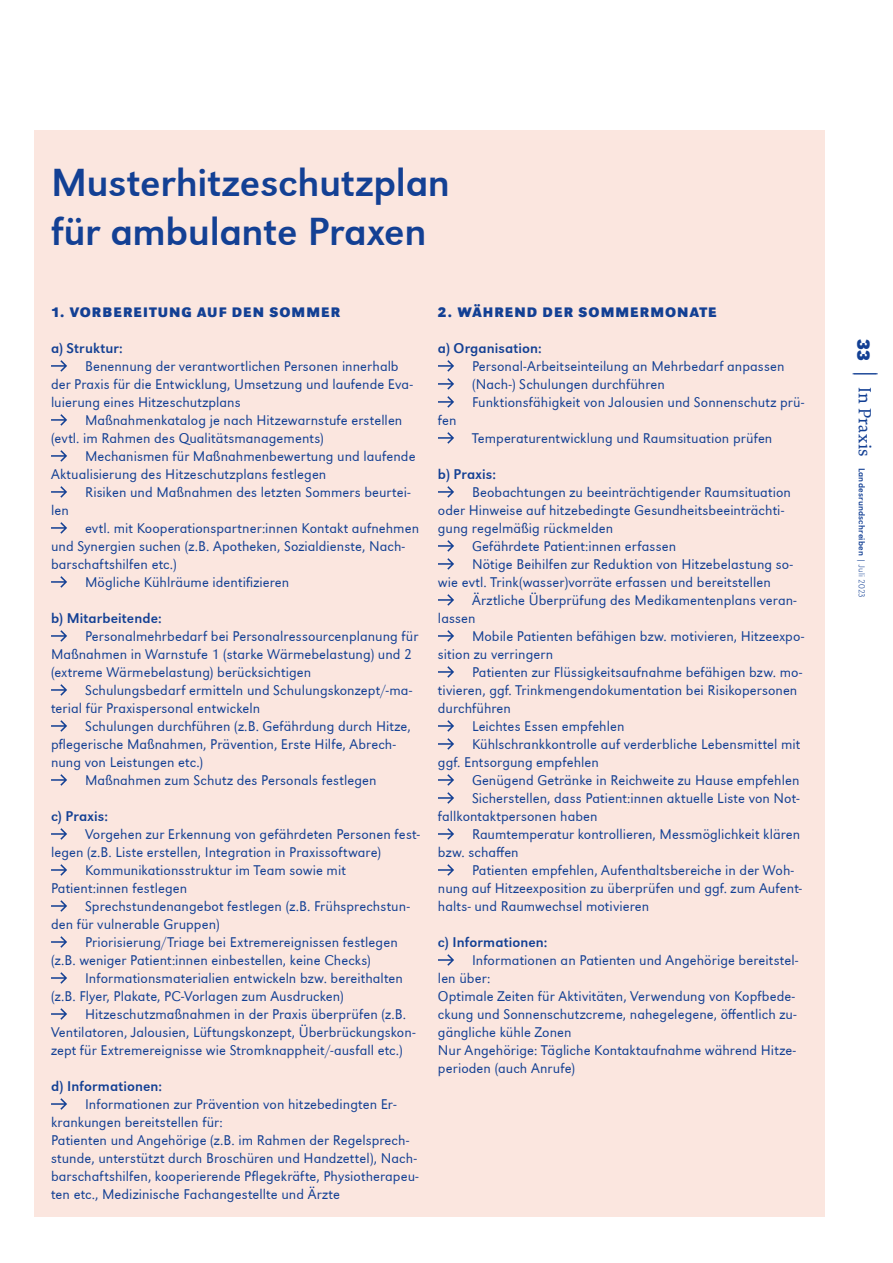
<style>
.page{position:relative;width:893px;height:1263px;background:#fff}
.page>*{position:absolute;margin:0;border:0;box-sizing:border-box;transform-origin:0 0}
.t1{font:40.5px/49.5px "URW Grotesk";letter-spacing:-.005em;color:#134094}
.t2{font:700 18px "URW Grotesk";color:#134094}
.t3{font:300 14.55px/18px "URW Grotesk";letter-spacing:.005em;color:#134094}
.t4{font:14.55px "URW Grotesk";letter-spacing:.005em;color:#134094}
.t5{font:700 14.25px "URW Grotesk";letter-spacing:.07em;color:#134094}
.t6{font:9px "URW Grotesk";letter-spacing:.025em;color:#134094}
.s1{font-family:"DTL Documenta TOT";font-size:18px}
.s2{font-weight:300;font-stretch:expanded}
</style>
<div class="page">
<div style="left:34px;top:130px;width:791px;height:1087px;background:#fbe6df"></div>
<svg style="left:853px;top:374px;width:25px;height:1px"></svg>
<svg style="left:51px;top:360px;width:16px;height:12px"></svg>
<svg style="left:51px;top:414px;width:16px;height:12px"></svg>
<svg style="left:51px;top:450px;width:16px;height:12px"></svg>
<svg style="left:51px;top:486px;width:16px;height:12px"></svg>
<svg style="left:51px;top:522px;width:16px;height:12px"></svg>
<svg style="left:51px;top:576px;width:16px;height:12px"></svg>
<svg style="left:51px;top:630px;width:16px;height:12px"></svg>
<svg style="left:51px;top:684px;width:16px;height:12px"></svg>
<svg style="left:51px;top:720px;width:16px;height:12px"></svg>
<svg style="left:51px;top:774px;width:16px;height:12px"></svg>
<svg style="left:51px;top:828px;width:16px;height:12px"></svg>
<svg style="left:51px;top:864px;width:16px;height:12px"></svg>
<svg style="left:51px;top:900px;width:16px;height:12px"></svg>
<svg style="left:51px;top:936px;width:16px;height:12px"></svg>
<svg style="left:51px;top:972px;width:16px;height:12px"></svg>
<svg style="left:51px;top:1008px;width:16px;height:12px"></svg>
<svg style="left:51px;top:1098px;width:16px;height:12px"></svg>
<svg style="left:438px;top:360px;width:16px;height:12px"></svg>
<svg style="left:438px;top:378px;width:16px;height:12px"></svg>
<svg style="left:438px;top:396px;width:16px;height:12px"></svg>
<svg style="left:438px;top:432px;width:16px;height:12px"></svg>
<svg style="left:438px;top:486px;width:16px;height:12px"></svg>
<svg style="left:438px;top:540px;width:16px;height:12px"></svg>
<svg style="left:438px;top:558px;width:16px;height:12px"></svg>
<svg style="left:438px;top:594px;width:16px;height:12px"></svg>
<svg style="left:438px;top:630px;width:16px;height:12px"></svg>
<svg style="left:438px;top:666px;width:16px;height:12px"></svg>
<svg style="left:438px;top:720px;width:16px;height:12px"></svg>
<svg style="left:438px;top:738px;width:16px;height:12px"></svg>
<svg style="left:438px;top:774px;width:16px;height:12px"></svg>
<svg style="left:438px;top:792px;width:16px;height:12px"></svg>
<svg style="left:438px;top:828px;width:16px;height:12px"></svg>
<svg style="left:438px;top:864px;width:16px;height:12px"></svg>
<svg style="left:438px;top:954px;width:16px;height:12px"></svg>
<h1 class="t1" style="left:51px;top:157px;width:401px">Musterhitzeschutzplan für ambulante Praxen</h1>
<p class="t5" style="left:51px;top:304px;width:291px">1. VORBEREITUNG AUF DEN SOMMER</p>
<p class="t4" style="left:51px;top:340px;width:73px">a) Struktur:</p>
<p class="t3" style="left:51px;top:357px;width:363px;text-indent:34px">Benennung der verantwortlichen Personen innerhalb der Praxis für die Entwicklung, Umsetzung und laufende Eva&shy;luierung eines Hitzeschutzplans</p>
<p class="t3" style="left:51px;top:411px;width:353px;text-indent:34px">Maßnahmenkatalog je nach Hitzewarnstufe erstellen (evtl. im Rahmen des Qualitätsmanagements)</p>
<p class="t3" style="left:51px;top:447px;width:366px;text-indent:34px">Mechanismen für Maßnahmenbewertung und laufende<br>Aktualisierung des Hitzeschutzplans festlegen</p>
<p class="t3" style="left:85px;top:483px;width:327px">Risiken und Maßnahmen des letzten Sommers beurtei-</p>
<p class="t3" style="left:51px;top:501px;width:19px">len</p>
<p class="t3" style="left:85px;top:519px;width:336px">evtl. mit Kooperationspartner:innen Kontakt aufnehmen</p>
<p class="t3" style="left:51px;top:537px;width:355px">und Synergien suchen (z.B. Apotheken, Sozialdienste, Nach-</p>
<p class="t3" style="left:51px;top:555px;width:127px">barschaftshilfen etc.)</p>
<p class="t3" style="left:85px;top:573px;width:206px">Mögliche Kühlräume identifizieren</p>
<p class="t4" style="left:51px;top:610px;width:112px">b) Mitarbeitende:</p>
<p class="t3" style="left:51px;top:627px;width:369px;text-indent:34px">Personalmehrbedarf bei Personalressourcenplanung für<br>Maßnahmen in Warnstufe 1 (starke Wärmebelastung) und 2 (extreme Wärmebelastung) berücksichtigen</p>
<p class="t3" style="left:51px;top:681px;width:363px;text-indent:34px">Schulungsbedarf ermitteln und Schulungskonzept/-ma&shy;terial für Praxispersonal entwickeln</p>
<p class="t3" style="left:85px;top:717px;width:327px">Schulungen durchführen (z.B. Gefährdung durch Hitze,</p>
<p class="t3" style="left:51px;top:735px;width:346px">pflegerische Maßnahmen, Prävention, Erste Hilfe, Abrech-</p>
<p class="t3" style="left:51px;top:753px;width:154px">nung von Leistungen etc.)</p>
<p class="t3" style="left:85px;top:771px;width:293px">Maßnahmen zum Schutz des Personals festlegen</p>
<p class="t4" style="left:51px;top:808px;width:58px">c) Praxis:</p>
<p class="t3" style="left:85px;top:825px;width:336px">Vorgehen zur Erkennung von gefährdeten Personen fest-</p>
<p class="t3" style="left:51px;top:843px;width:332px">legen (z.B. Liste erstellen, Integration in Praxissoftware)</p>
<p class="t3" style="left:85px;top:861px;width:262px">Kommunikationsstruktur im Team sowie mit</p>
<p class="t3" style="left:51px;top:879px;width:138px">Patient:innen festlegen</p>
<p class="t3" style="left:85px;top:897px;width:326px">Sprechstundenangebot festlegen (z.B. Frühsprechstun-</p>
<p class="t3" style="left:51px;top:915px;width:170px">den für vulnerable Gruppen)</p>
<p class="t3" style="left:85px;top:933px;width:314px">Priorisierung/Triage bei Extremereignissen festlegen</p>
<p class="t3" style="left:51px;top:951px;width:321px">(z.B. weniger Patient:innen einbestellen, keine Checks)</p>
<p class="t3" style="left:85px;top:969px;width:320px">Informationsmaterialien entwickeln bzw. bereithalten</p>
<p class="t3" style="left:51px;top:987px;width:294px">(z.B. Flyer, Plakate, PC-Vorlagen zum Ausdrucken)</p>
<p class="t3" style="left:85px;top:1005px;width:323px">Hitzeschutzmaßnahmen in der Praxis überprüfen (z.B.</p>
<p class="t3" style="left:51px;top:1023px;width:366px">Ventilatoren, Jalousien, Lüftungskonzept, Überbrückungskon-</p>
<p class="t3" style="left:51px;top:1041px;width:353px">zept für Extremereignisse wie Stromknappheit/-ausfall etc.)</p>
<p class="t4" style="left:51px;top:1078px;width:113px">d) Informationen:</p>
<p class="t3" style="left:51px;top:1095px;width:369px;text-indent:34px">Informationen zur Prävention von hitzebedingten Er&shy;krankungen bereitstellen für:<br>Patienten und Angehörige (z.B. im Rahmen der Regelsprech&shy;stunde, unterstützt durch Broschüren und Handzettel), Nach&shy;barschaftshilfen, kooperierende Pflegekräfte, Physiotherapeu&shy;ten etc., Medizinische Fachangestellte und Ärzte</p>
<p class="t5" style="left:438px;top:304px;width:280px">2. WÄHREND DER SOMMERMONATE</p>
<p class="t4" style="left:438px;top:340px;width:105px">a) Organisation:</p>
<p class="t3" style="left:472px;top:357px;width:334px">Personal-Arbeitseinteilung an Mehrbedarf anpassen (Nach-) Schulungen durchführen<br>Funktionsfähigkeit von Jalousien und Sonnenschutz prü-</p>
<p class="t3" style="left:438px;top:411px;width:20px">fen</p>
<p class="t3" style="left:472px;top:429px;width:302px">Temperaturentwicklung und Raumsituation prüfen</p>
<p class="t4" style="left:438px;top:466px;width:60px">b) Praxis:</p>
<p class="t3" style="left:472px;top:483px;width:320px">Beobachtungen zu beeinträchtigender Raumsituation</p>
<p class="t3" style="left:438px;top:501px;width:348px">oder Hinweise auf hitzebedingte Gesundheitsbeeinträchti-</p>
<p class="t3" style="left:438px;top:519px;width:177px">gung regelmäßig rückmelden</p>
<p class="t3" style="left:472px;top:537px;width:206px">Gefährdete Patient:innen erfassen</p>
<p class="t3" style="left:472px;top:555px;width:322px">Nötige Beihilfen zur Reduktion von Hitzebelastung so-</p>
<p class="t3" style="left:438px;top:573px;width:334px">wie evtl. Trink(wasser)vorräte erfassen und bereitstellen</p>
<p class="t3" style="left:472px;top:591px;width:326px">Ärztliche Überprüfung des Medikamentenplans veran-</p>
<p class="t3" style="left:438px;top:609px;width:39px">lassen</p>
<p class="t3" style="left:472px;top:627px;width:334px">Mobile Patienten befähigen bzw. motivieren, Hitzeexpo-</p>
<p class="t3" style="left:438px;top:645px;width:117px">sition zu verringern</p>
<p class="t3" style="left:472px;top:663px;width:332px">Patienten zur Flüssigkeitsaufnahme befähigen bzw. mo-</p>
<p class="t3" style="left:438px;top:681px;width:361px">tivieren, ggf. Trinkmengendokumentation bei Risikopersonen</p>
<p class="t3" style="left:438px;top:699px;width:75px">durchführen</p>
<p class="t3" style="left:472px;top:717px;width:154px">Leichtes Essen empfehlen</p>
<p class="t3" style="left:472px;top:735px;width:330px">Kühlschrankkontrolle auf verderbliche Lebensmittel mit</p>
<p class="t3" style="left:438px;top:753px;width:162px">ggf. Entsorgung empfehlen</p>
<p class="t3" style="left:472px;top:771px;width:329px">Genügend Getränke in Reichweite zu Hause empfehlen</p>
<p class="t3" style="left:472px;top:789px;width:329px">Sicherstellen, dass Patient:innen aktuelle Liste von Not-</p>
<p class="t3" style="left:438px;top:807px;width:161px">fallkontaktpersonen haben</p>
<p class="t3" style="left:472px;top:825px;width:330px">Raumtemperatur kontrollieren, Messmöglichkeit klären</p>
<p class="t3" style="left:438px;top:843px;width:82px">bzw. schaffen</p>
<p class="t3" style="left:472px;top:861px;width:323px">Patienten empfehlen, Aufenthaltsbereiche in der Woh-</p>
<p class="t3" style="left:438px;top:879px;width:366px">nung auf Hitzeexposition zu überprüfen und ggf. zum Aufent-</p>
<p class="t3" style="left:438px;top:897px;width:213px">halts- und Raumwechsel motivieren</p>
<p class="t4" style="left:438px;top:934px;width:111px">c) Informationen:</p>
<p class="t3" style="left:438px;top:951px;width:362px;text-indent:34px">Informationen an Patienten und Angehörige bereitstel&shy;len über:<br>Optimale Zeiten für Aktivitäten, Verwendung von Kopfbede&shy;ckung und Sonnenschutzcreme, nahegelegene, öffentlich zu&shy;gängliche kühle Zonen<br>Nur Angehörige: Tägliche Kontaktaufnahme während Hitze&shy;perioden (auch Anrufe)</p>
<p class="t2" style="left:874px;top:339px;width:24px;rotate:90deg">33</p>
<p class="t6" style="left:867px;top:387px;width:213px;rotate:90deg"><span class="s1">In Praxis</span> Landesrundschreiben | <span class="s2">Juli 2023</span></p>
</div>
